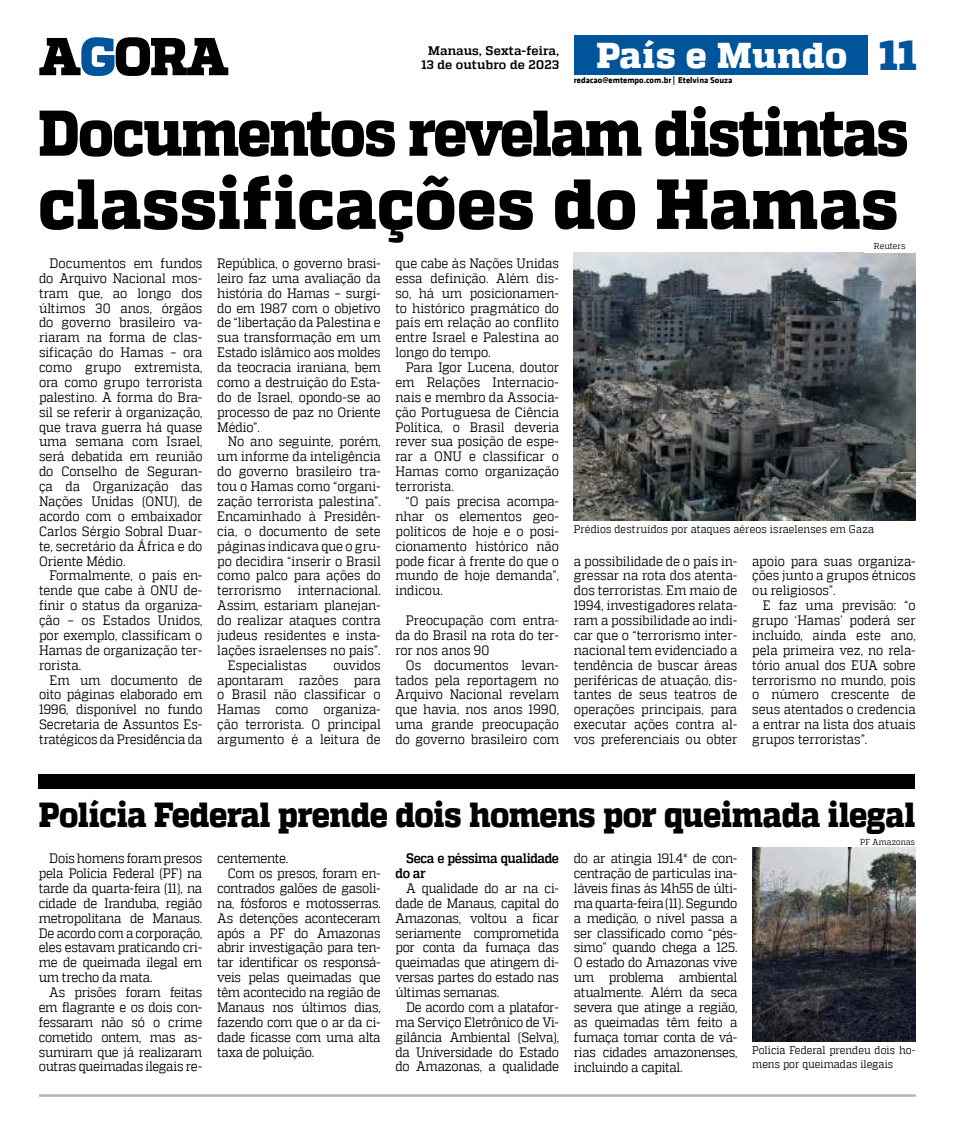
<style>
.page{position:relative;width:957px;height:1134px;background:#fff}
.page>*{position:absolute;margin:0;border:0;box-sizing:border-box;transform-origin:0 0}
.t1{font:800 70.62px "MW Quadon";letter-spacing:.005em;color:#000;scale:.95 1}
.t2{font:800 64.5px "MW Quadon";letter-spacing:-.035em;color:#000;scale:.9 1}
.t3{font:800 41.88px "MW Quadon";color:#00549a}
.t4{font:800 35.75px "MW Quadon";letter-spacing:.01em;color:#fff}
.t5{font:800 34.75px "MW Quadon";letter-spacing:-.015em;color:#000;scale:.9 1}
.t6{font:13.62px/14.9px "MW Quadon";letter-spacing:-.01em;color:#000;text-align:justify;scale:.9 1}
.t7{font:700 13.62px/14.9px "MW Quadon";letter-spacing:-.025em;color:#000;scale:.9 1}
.t8{font:13.62px "MW Quadon";letter-spacing:-.03em;color:#000;scale:.9 1}
.t9{font:700 12.38px/14.9px "MW Quadon";letter-spacing:.01em;color:#000;text-align:center}
.t10{font:11.12px/13.4px "MW Quadon";letter-spacing:.01em;color:#000;scale:.9 1}
.t11{font:700 8.62px "MW Klavika Bd";color:#000}
.t12{font:8.62px "MW Quadon";letter-spacing:.01em;color:#000;scale:.9 1}
.t13{font:8.62px "MW Quadon";letter-spacing:.01em;color:#000;scale:.95 1}
</style>
<div class="page">
<hr style="left:39px;top:1094px;width:876px;height:3px;background:#b1b3b5">
<img style="left:574px;top:253px;width:341px;height:268px">
<div style="left:38px;top:774px;width:877px;height:15px;background:#000"></div>
<img style="left:752px;top:848px;width:163px;height:193px">
<svg style="left:39px;top:37px;width:189px;height:39px"></svg>
<div style="left:574px;top:35px;width:293px;height:40px;background:#00549a"></div>
<p class="t9" style="left:421px;top:43px;width:139px">Manaus, Sexta-feira,<br>13 de outubro de 2023</p>
<h3 class="t4" style="left:596px;top:35px;width:252px">País e Mundo</h3>
<p class="t11" style="left:574px;top:74px;width:160px">redacao@emtempo.com.br | Etelvina Souza</p>
<h3 class="t3" style="left:879px;top:30px;width:39px">11</h3>
<h2 class="t2" style="left:38px;top:95px;width:968px">Documentos revelam distintas</h2>
<h1 class="t1" style="left:38px;top:163px;width:906px">classificações do Hamas</h1>
<p class="t13" style="left:874px;top:241px;width:35px">Reuters</p>
<p class="t6" style="left:39px;top:256px;width:183px;text-indent:11px">Documentos em fundos do Arquivo Nacional mos&shy;tram que, ao longo dos últimos 30 anos, órgãos do governo brasileiro va&shy;riaram na forma de clas&shy;sificação do Hamas – ora como grupo extremista, ora como grupo terrorista palestino. A forma do Bra&shy;sil se referir à organização, que trava guerra há quase uma semana com Israel, será debatida em reunião do Conselho de Seguran&shy;ça da Organização das Nações Unidas (ONU), de acordo com o embaixador Carlos Sérgio Sobral Duar&shy;te, secretário da África e do Oriente Médio.</p>
<p class="t6" style="left:39px;top:568px;width:183px;text-indent:11px">Formalmente, o país en&shy;tende que cabe à ONU de&shy;finir o status da organiza&shy;ção – os Estados Unidos, por exemplo, classificam o Hamas de organização ter&shy;rorista.</p>
<p class="t6" style="left:39px;top:672px;width:183px;text-indent:11px">Em um documento de oito páginas elaborado em 1996, disponível no fundo Secretaria de Assuntos Es&shy;tratégicos da Presidência da</p>
<p class="t6" style="left:217px;top:256px;width:183px">República, o governo brasi&shy;leiro faz uma avaliação da história do Hamas – surgi&shy;do em 1987 com o objetivo de “libertação da Palestina e sua transformação em um Estado islâmico aos moldes da teocracia iraniana, bem como a destruição do Esta&shy;do de Israel, opondo-se ao processo de paz no Oriente Médio”.</p>
<p class="t6" style="left:228px;top:434px;width:172px">No ano seguinte, porém,</p>
<p class="t6" style="left:217px;top:449px;width:183px">um informe da inteligência</p>
<p class="t6" style="left:217px;top:464px;width:183px">do governo brasileiro tra-</p>
<p class="t6" style="left:217px;top:479px;width:183px">tou o Hamas como “organi-</p>
<p class="t6" style="left:217px;top:494px;width:183px">zação terrorista palestina”.</p>
<p class="t6" style="left:217px;top:509px;width:183px">Encaminhado à Presidên-</p>
<p class="t6" style="left:217px;top:523px;width:183px">cia, o documento de sete</p>
<p class="t6" style="left:217px;top:538px;width:183px">páginas indicava que o gru-</p>
<p class="t6" style="left:217px;top:553px;width:183px">po decidira “inserir o Brasil</p>
<p class="t6" style="left:217px;top:568px;width:183px">como palco para ações do</p>
<p class="t6" style="left:217px;top:583px;width:183px">terrorismo internacional.</p>
<p class="t6" style="left:217px;top:598px;width:183px">Assim, estariam planejan-</p>
<p class="t6" style="left:217px;top:613px;width:183px">do realizar ataques contra</p>
<p class="t6" style="left:217px;top:628px;width:183px">judeus residentes e insta-</p>
<p class="t6" style="left:217px;top:642px;width:183px">lações israelenses no país”.</p>
<p class="t6" style="left:228px;top:657px;width:89px">Especialistas</p>
<p class="t6" style="left:217px;top:657px;width:183px;text-indent:116px">ouvidos apontaram razões para o Brasil não classificar o Hamas como organiza&shy;ção terrorista. O principal argumento é a leitura de</p>
<p class="t6" style="left:395px;top:256px;width:183px">que cabe às Nações Unidas essa definição. Além dis&shy;so, há um posicionamen&shy;to histórico pragmático do país em relação ao conflito entre Israel e Palestina ao longo do tempo.</p>
<p class="t6" style="left:395px;top:360px;width:183px;text-indent:11px">Para Igor Lucena, doutor em Relações Internacio&shy;nais e membro da Associa&shy;ção Portuguesa de Ciência Política, o Brasil deveria rever sua posição de espe&shy;rar a ONU e classificar o Hamas como organização terrorista.</p>
<p class="t6" style="left:395px;top:494px;width:183px;text-indent:11px">“O país precisa acompa&shy;nhar os elementos geo&shy;políticos de hoje e o posi&shy;cionamento histórico não pode ficar à frente do que o mundo de hoje demanda”, indicou.</p>
<p class="t6" style="left:395px;top:613px;width:183px;text-indent:11px">Preocupação com entra&shy;da do Brasil na rota do ter&shy;ror nos anos 90</p>
<p class="t6" style="left:395px;top:657px;width:183px;text-indent:11px">Os documentos levan&shy;tados pela reportagem no Arquivo Nacional revelam que havia, nos anos 1990, uma grande preocupação do governo brasileiro com</p>
<p class="t10" style="left:574px;top:522px;width:335px">Prédios destruídos por ataques aéreos israelenses em Gaza</p>
<p class="t6" style="left:574px;top:553px;width:183px">a possibilidade de o país in&shy;gressar na rota dos atenta&shy;dos terroristas. Em maio de 1994, investigadores relata&shy;ram a possibilidade ao indi&shy;car que o “terrorismo inter&shy;nacional tem evidenciado a tendência de buscar áreas periféricas de atuação, dis&shy;tantes de seus teatros de operações principais, para executar ações contra al&shy;vos preferenciais ou obter</p>
<p class="t6" style="left:752px;top:553px;width:183px">apoio para suas organiza&shy;ções junto a grupos étnicos ou religiosos”.</p>
<p class="t6" style="left:752px;top:598px;width:183px;text-indent:11px">E faz uma previsão: “o grupo ‘Hamas’ poderá ser incluído, ainda este ano, pela primeira vez, no rela&shy;tório anual dos EUA sobre terrorismo no mundo, pois o número crescente de seus atentados o credencia a entrar na lista dos atuais grupos terroristas”.</p>
<h3 class="t5" style="left:39px;top:794px;width:975px">Polícia Federal prende dois homens por queimada ilegal</h3>
<p class="t6" style="left:39px;top:851px;width:183px;text-indent:11px">Dois homens foram presos pela Polícia Federal (PF) na tarde da quarta-feira (11), na cidade de Iranduba, região metropolitana de Manaus.<br>De acordo com a corporação, eles estavam praticando cri&shy;me de queimada ilegal em um trecho da mata.</p>
<p class="t6" style="left:39px;top:985px;width:183px;text-indent:11px">As prisões foram feitas em flagrante e os dois con&shy;fessaram não só o crime cometido ontem, mas as&shy;sumiram que já realizaram outras queimadas ilegais re-</p>
<p class="t8" style="left:217px;top:851px;width:80px">centemente.</p>
<p class="t6" style="left:228px;top:866px;width:171px">Com os presos, foram en-</p>
<p class="t6" style="left:217px;top:881px;width:183px">contrados galões de gasoli-</p>
<p class="t6" style="left:217px;top:895px;width:183px">na, fósforos e motosserras.</p>
<p class="t6" style="left:217px;top:910px;width:183px">As detenções aconteceram</p>
<p class="t6" style="left:217px;top:925px;width:183px">após a PF do Amazonas</p>
<p class="t6" style="left:217px;top:940px;width:183px">abrir investigação para ten-</p>
<p class="t6" style="left:217px;top:955px;width:183px">tar identificar os responsá-</p>
<p class="t6" style="left:217px;top:970px;width:183px">veis pelas queimadas que</p>
<p class="t6" style="left:217px;top:985px;width:183px">têm acontecido na região de</p>
<p class="t6" style="left:217px;top:1000px;width:183px">Manaus nos últimos dias,</p>
<p class="t6" style="left:217px;top:1014px;width:183px">fazendo com que o ar da ci-</p>
<p class="t6" style="left:217px;top:1029px;width:183px">dade ficasse com uma alta</p>
<p class="t6" style="left:217px;top:1044px;width:109px">taxa de poluição.</p>
<p class="t7" style="left:395px;top:851px;width:183px;text-indent:11px">Seca e péssima qualidade do ar</p>
<p class="t6" style="left:395px;top:881px;width:183px;text-indent:11px">A qualidade do ar na ci&shy;dade de Manaus, capital do Amazonas, voltou a ficar seriamente comprometida por conta da fumaça das queimadas que atingem di&shy;versas partes do estado nas últimas semanas.</p>
<p class="t6" style="left:395px;top:1000px;width:183px;text-indent:11px">De acordo com a platafor&shy;ma Serviço Eletrônico de Vi&shy;gilância Ambiental (Selva), da Universidade do Estado do Amazonas, a qualidade</p>
<p class="t6" style="left:574px;top:851px;width:183px">do ar atingia 191.4* de con&shy;centração de partículas ina&shy;láveis finas às 14h55 de últi&shy;ma quarta-feira (11). Segundo a medição, o nível passa a ser classificado como “pés&shy;simo” quando chega a 125.<br>O estado do Amazonas vive um problema ambiental atualmente. Além da seca severa que atinge a região, as queimadas têm feito a fumaça tomar conta de vá&shy;rias cidades amazonenses, incluindo a capital.</p>
<p class="t12" style="left:860px;top:837px;width:62px">PF Amazonas</p>
<p class="t10" style="left:752px;top:1044px;width:183px">Polícia Federal prendeu dois ho&shy;mens por queimadas ilegais</p>
</div>
